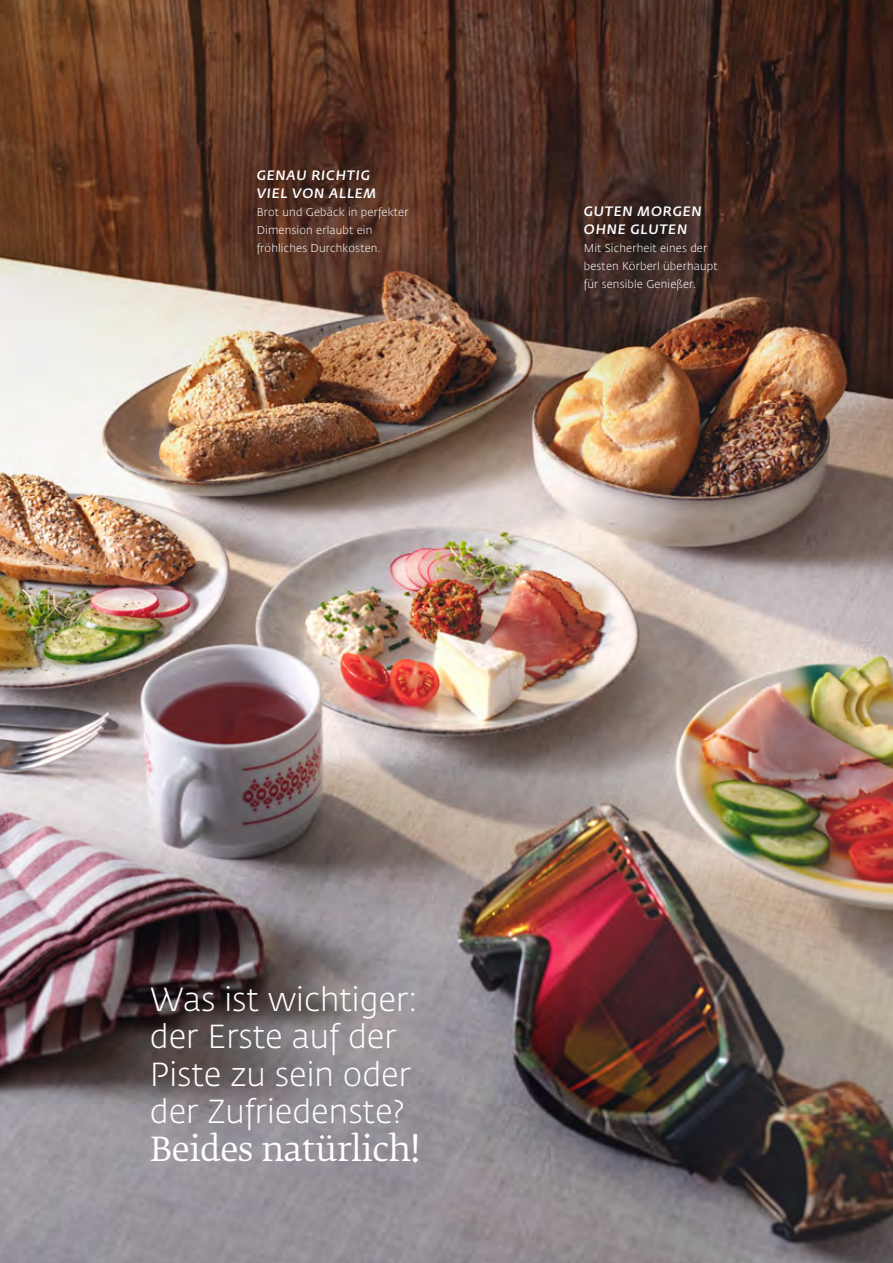
<style>
.page{position:relative;width:893px;height:1263px;background:#fff}
.page>*{position:absolute;margin:0;border:0;box-sizing:border-box;transform-origin:0 0}
.t1{font:300 33px/37.5px "Fedra Sans Pro";color:#fff}
.t2{font:33px "Fedra Serif B Pro";color:#fff}
.t3{font:italic 500 13.5px/18px "Fedra Sans Pro";letter-spacing:.065em;color:#fff}
.t4{font:300 11.25px/18px "Fedra Sans Pro";letter-spacing:.015em;color:#fff}
</style>
<div class="page">
<img style="left:0;top:0;width:893px;height:1263px">
<p class="t3" style="left:257px;top:166px;width:121px">GENAU RICHTIG<br>VIEL VON ALLEM</p>
<p class="t4" style="left:257px;top:203px;width:153px">Brot und Gebäck in perfekter<br>Dimension erlaubt ein fröhliches Durchkosten.</p>
<p class="t3" style="left:584px;top:202px;width:119px">GUTEN MORGEN<br>OHNE GLUTEN</p>
<p class="t4" style="left:584px;top:239px;width:135px">Mit Sicherheit eines der besten Körberl überhaupt für sensible Genießer.</p>
<h1 class="t1" style="left:150px;top:980px;width:269px">Was ist wichtiger: der Erste auf der<br>Piste zu sein oder der Zufriedenste?</h1>
<h1 class="t2" style="left:150px;top:1130px;width:271px">Beides natürlich!</h1>
</div>
